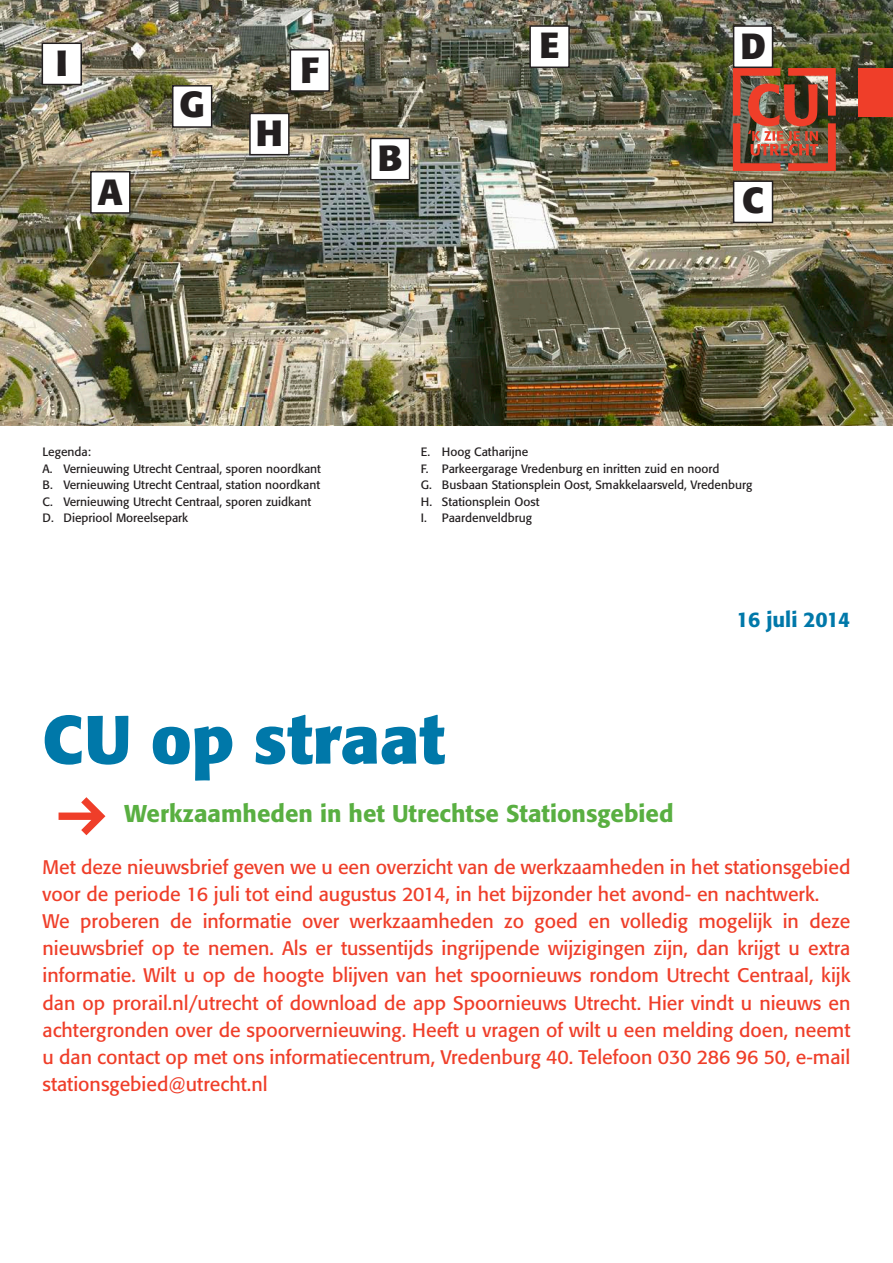
<style>
.page{position:relative;width:893px;height:1263px;background:#fff}
.page>*{position:absolute;margin:0;border:0;box-sizing:border-box;transform-origin:0 0}
.t1{font:700 67.5px "Formata";color:#0078a9}
.t2{font:700 36px "Formata";color:#231f20}
.t3{font:500 24px "Formata";color:#59af41}
.t4{font:500 21px "Formata";letter-spacing:-.02em;color:#0078a9}
.t5{font:19.5px/27px "Formata";color:#ef3e29}
.t6{font:12px "Formata";color:#231f20}
</style>
<div class="page">
<svg style="left:59px;top:797px;width:46px;height:38px"></svg>
<img style="left:0;top:0;width:893px;height:425px">
<div style="left:859px;top:68px;width:34px;height:49px;background:#ef3e29"></div>
<img style="left:733px;top:68px;width:103px;height:103px">
<div style="left:91px;top:172px;width:39px;height:41px;background:#fff"></div>
<div style="left:90px;top:171px;width:41px;height:43px;border:2px solid #231f20"></div>
<div style="left:371px;top:138px;width:39px;height:42px;background:#fff"></div>
<div style="left:370px;top:138px;width:40px;height:42px;border:2px solid #231f20"></div>
<div style="left:734px;top:26px;width:38px;height:41px;background:#fff"></div>
<div style="left:733px;top:25px;width:40px;height:43px;border:2px solid #231f20"></div>
<div style="left:290px;top:50px;width:39px;height:41px;background:#fff"></div>
<div style="left:290px;top:49px;width:40px;height:43px;border:2px solid #231f20"></div>
<div style="left:530px;top:26px;width:39px;height:41px;background:#fff"></div>
<div style="left:529px;top:25px;width:41px;height:43px;border:2px solid #231f20"></div>
<div style="left:173px;top:86px;width:39px;height:41px;background:#fff"></div>
<div style="left:172px;top:85px;width:40px;height:43px;border:2px solid #231f20"></div>
<div style="left:734px;top:181px;width:38px;height:41px;background:#fff"></div>
<div style="left:733px;top:180px;width:40px;height:43px;border:2px solid #231f20"></div>
<div style="left:250px;top:113px;width:39px;height:42px;background:#fff"></div>
<div style="left:249px;top:113px;width:41px;height:42px;border:2px solid #231f20"></div>
<div style="left:42px;top:43px;width:39px;height:42px;background:#fff"></div>
<div style="left:42px;top:43px;width:40px;height:42px;border:2px solid #231f20"></div>
<img style="left:0;top:0;width:1px;height:302px">
<p class="t2" style="left:56px;top:41px;width:13px">I</p>
<p class="t2" style="left:98px;top:169px;width:26px">A</p>
<p class="t2" style="left:179px;top:82px;width:27px">G</p>
<p class="t2" style="left:256px;top:111px;width:28px">H</p>
<p class="t2" style="left:300px;top:47px;width:20px">F</p>
<p class="t2" style="left:378px;top:136px;width:26px">B</p>
<p class="t2" style="left:539px;top:22px;width:22px">E</p>
<p class="t2" style="left:740px;top:24px;width:27px">D</p>
<p class="t2" style="left:742px;top:178px;width:23px">C</p>
<p class="t6" style="left:43px;top:444px;width:50px">Legenda:</p>
<p class="t6" style="left:43px;top:461px;width:280px">A. Vernieuwing Utrecht Centraal, sporen noordkant</p>
<p class="t6" style="left:43px;top:477px;width:279px">B. Vernieuwing Utrecht Centraal, station noordkant</p>
<p class="t6" style="left:43px;top:494px;width:270px">C. Vernieuwing Utrecht Centraal, sporen zuidkant</p>
<p class="t6" style="left:43px;top:510px;width:147px">D. Diepriool Moreelsepark</p>
<p class="t6" style="left:421px;top:444px;width:109px">E. Hoog Catharijne</p>
<p class="t6" style="left:421px;top:461px;width:300px">F. Parkeergarage Vredenburg en inritten zuid en noord</p>
<p class="t6" style="left:421px;top:477px;width:333px">G. Busbaan Stationsplein Oost, Smakkelaarsveld, Vredenburg</p>
<p class="t6" style="left:421px;top:494px;width:120px">H. Stationsplein Oost</p>
<p class="t6" style="left:421px;top:510px;width:112px">I. Paardenveldbrug</p>
<p class="t4" style="left:737px;top:607px;width:115px">16 juli 2014</p>
<p class="t1" style="left:43px;top:697px;width:404px">CU op straat</p>
<p class="t3" style="left:125px;top:799px;width:550px">Werkzaamheden in het Utrechtse Stationsgebied</p>
<p class="t5" style="left:43px;top:854px;width:809px">Met deze nieuwsbrief geven we u een overzicht van de werkzaamheden in het stationsgebied voor de periode 16 juli tot eind augustus 2014, in het bijzonder het avond- en nachtwerk.</p>
<p class="t5" style="left:43px;top:908px;width:809px;text-align:justify">We proberen de informatie over werkzaamheden zo goed en volledig mogelijk in deze nieuwsbrief op te nemen. Als er tussentijds ingrijpende wijzigingen zijn, dan krijgt u extra informatie. Wilt u op de hoogte blijven van het spoornieuws rondom Utrecht Centraal, kijk dan op prorail.nl/utrecht of download de app Spoornieuws Utrecht. Hier vindt u nieuws en achtergronden over de spoorvernieuwing. Heeft u vragen of wilt u een melding doen, neemt u dan contact op met ons informatiecentrum, Vredenburg 40. Telefoon 030 286 96 50, e-mail stationsgebied@utrecht.nl</p>
</div>
